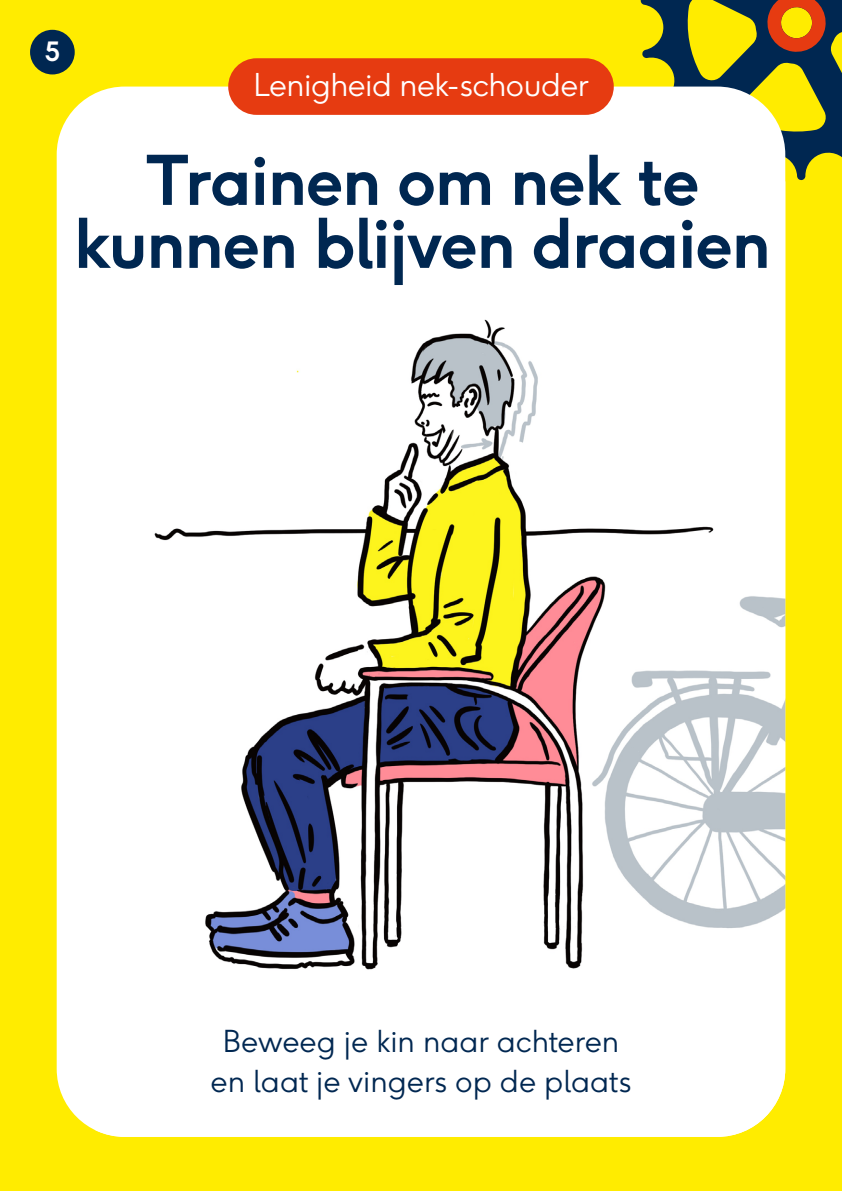
<style>
.page{position:relative;width:842px;height:1191px;background:#ffec00}
.page>*{position:absolute;margin:0;border:0;box-sizing:border-box;transform-origin:0 0}
.t1{font:700 67.8px/63px "F37 Ginger";letter-spacing:-.02em;color:#002751;text-align:center}
.t2{font:300 31.2px "F37 Ginger";letter-spacing:-.015em;color:#fff}
.t3{font:300 30px/40px "F37 Ginger";color:#002751;text-align:center}
.t4{font:700 26.4px "F37 Ginger";color:#fff}
</style>
<div class="page">
<svg style="left:640px;top:0;width:202px;height:180px"></svg>
<div style="left:57px;top:87px;width:728px;height:1049px;background:#fff;border-radius:68px"></div>
<img style="left:96px;top:319px;width:689px;height:817px">
<div style="left:211px;top:1010px;width:466px;height:99px;background:#fff"></div>
<div style="left:228px;top:58px;width:386px;height:57px;background:#e63b11;border-radius:28px"></div>
<div style="left:30px;top:30px;width:45px;height:44px;background:#002751;border-radius:50%"></div>
<p class="t4" style="left:45px;top:35px;width:17px">5</p>
<p class="t2" style="left:254px;top:65px;width:337px">Lenigheid nek-schouder</p>
<h1 class="t1" style="left:74px;top:148px;width:699px">Trainen om nek te kunnen blijven draaien</h1>
<p class="t3" style="left:211px;top:1020px;width:422px">Beweeg je kin naar achteren en laat je vingers op de plaats</p>
</div>
